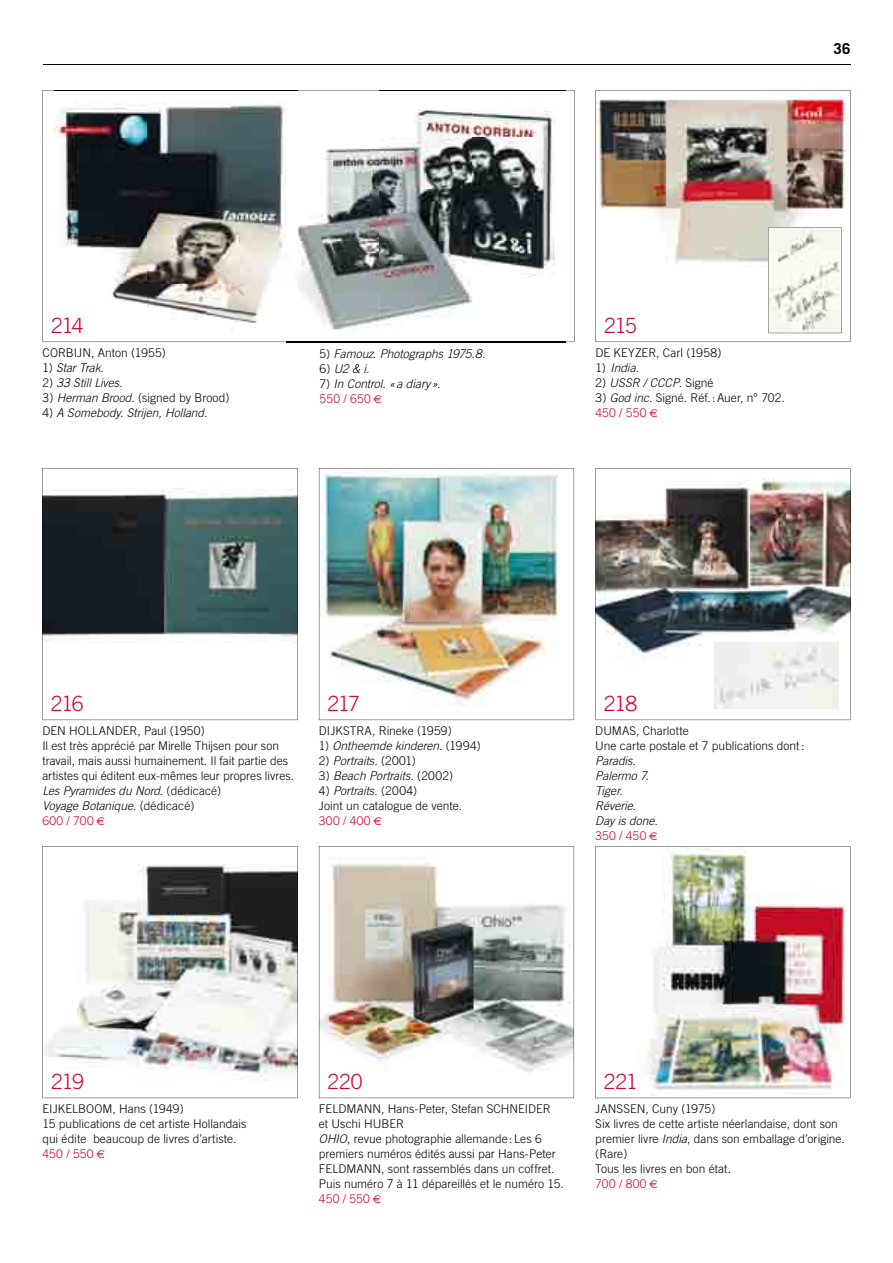
<style>
.page{position:relative;width:893px;height:1263px;background:#fff}
.page>*{position:absolute;margin:0;border:0;box-sizing:border-box;transform-origin:0 0}
.t1{font:300 21px "Trade Gothic";letter-spacing:-.05em;color:#d20037}
.t2{font:700 15px "Trade Gothic";color:#000}
.t3{font:300 12px/15px "Trade Gothic";color:#000}
.t4{font:italic 300 12px/15px "Trade Gothic";letter-spacing:-.005em;color:#000}
.s1{font-style:normal}
.s2{font-style:italic}
.s3{font-style:normal;color:#d20037}
.s4{font-family:"Euro Sans";font-weight:400;font-style:normal;font-size:11.25px;color:#d20037}
.s5{color:#d20037}
.s6{font-family:"Euro Sans";font-weight:400;font-size:11.25px;color:#d20037}
</style>
<div class="page">
<svg style="left:43px;top:90px;width:532px;height:252px"></svg>
<img style="left:55px;top:90px;width:511px;height:1px">
<img style="left:286px;top:342px;width:280px;height:1px">
<svg style="left:286px;top:90px;width:12px;height:1px"></svg>
<img style="left:595px;top:90px;width:255px;height:252px">
<svg style="left:42px;top:468px;width:256px;height:252px"></svg>
<img style="left:319px;top:468px;width:255px;height:252px">
<img style="left:595px;top:468px;width:255px;height:252px">
<svg style="left:43px;top:846px;width:255px;height:252px"></svg>
<img style="left:319px;top:846px;width:255px;height:252px">
<img style="left:715px;top:642px;width:123px;height:67px">
<svg style="left:768px;top:228px;width:74px;height:105px"></svg>
<img style="left:595px;top:846px;width:255px;height:252px">
<hr style="left:43px;top:65px;width:807px;height:1px;background:#000">
<h1 class="t1" style="left:51px;top:313px;width:34px">214</h1>
<p class="t3" style="left:43px;top:345px;width:125px">CORBIJN, Anton (1955)</p>
<p class="t4" style="left:43px;top:360px;width:63px"><span class="s1">1)</span> Star Trak.</p>
<p class="t4" style="left:43px;top:375px;width:82px"><span class="s1">2)</span> 33 Still Lives<span class="s1">.</span></p>
<p class="t3" style="left:43px;top:390px;width:188px">3) <span class="s2">Herman Brood</span>. (signed by Brood)</p>
<p class="t4" style="left:43px;top:405px;width:166px"><span class="s1">4)</span> A Somebody. Strijen, Holland.</p>
<p class="t4" style="left:320px;top:346px;width:167px"><span class="s1">5)</span> Famouz. Photographs 1975.8.</p>
<p class="t4" style="left:320px;top:361px;width:51px"><span class="s1">6)</span> U2 &amp; i.</p>
<p class="t4" style="left:320px;top:376px;width:122px"><span class="s1">7)</span> In Control. « a diary ».<br><span class="s3">550 / 650</span> <span class="s4">€</span></p>
<p class="t2" style="left:833px;top:39px;width:18px">36</p>
<h1 class="t1" style="left:604px;top:313px;width:34px">215</h1>
<p class="t3" style="left:595px;top:345px;width:128px">DE KEYZER, Carl (1958)</p>
<p class="t4" style="left:595px;top:360px;width:45px"><span class="s1">1)</span> India.</p>
<p class="t4" style="left:595px;top:375px;width:119px"><span class="s1">2)</span> USSR / CCCP. <span class="s1">Signé</span></p>
<p class="t3" style="left:595px;top:390px;width:191px">3) <span class="s2">God inc.</span> Signé. Réf. : Auer, n° 702.<br><span class="s5">450 / 550</span> <span class="s6">€</span></p>
<h1 class="t1" style="left:51px;top:691px;width:34px">216</h1>
<p class="t3" style="left:42px;top:723px;width:253px">DEN HOLLANDER, Paul (1950)<br>Il est très apprécié par Mirelle Thijsen pour son travail, mais aussi humainement. Il fait partie des artistes qui éditent eux-mêmes leur propres livres.<br><span class="s2">Les Pyramides du Nord.</span> (dédicacé)<br><span class="s2">Voyage Botanique</span>. (dédicacé)<br><span class="s5">600 / 700</span> <span class="s6">€</span></p>
<h1 class="t1" style="left:327px;top:691px;width:34px">217</h1>
<p class="t3" style="left:319px;top:723px;width:134px">DIJKSTRA, Rineke (1959)</p>
<p class="t4" style="left:319px;top:738px;width:163px"><span class="s1">1)</span> Ontheemde kinderen<span class="s1">. (1994)</span></p>
<p class="t3" style="left:319px;top:753px;width:98px">2) <span class="s2">Portraits</span>. (2001)</p>
<p class="t4" style="left:319px;top:768px;width:136px"><span class="s1">3)</span> Beach Portraits<span class="s1">. (2002)</span></p>
<p class="t3" style="left:319px;top:783px;width:145px">4) <span class="s2">Portraits</span>. (2004)<br>Joint un catalogue de vente.<br><span class="s5">300 / 400</span> <span class="s6">€</span></p>
<h1 class="t1" style="left:604px;top:691px;width:35px">218</h1>
<p class="t3" style="left:595px;top:723px;width:211px">DUMAS, Charlotte<br>Une carte postale et 7 publications dont :</p>
<p class="t4" style="left:595px;top:753px;width:64px">Paradis.<br>Palermo 7.<br>Tiger.<br>Réverie.<br>Day is done.<br><span class="s3">350 / 450</span> <span class="s4">€</span></p>
<h1 class="t1" style="left:51px;top:1069px;width:35px">219</h1>
<p class="t3" style="left:43px;top:1101px;width:205px">EIJKELBOOM, Hans (1949)<br>15 publications de cet artiste Hollandais qui édite beaucoup de livres d’artiste.<br><span class="s5">450 / 550</span> <span class="s6">€</span></p>
<h1 class="t1" style="left:327px;top:1069px;width:36px">220</h1>
<p class="t3" style="left:319px;top:1101px;width:246px">FELDMANN, Hans-Peter, Stefan SCHNEIDER<br>et Uschi HUBER<br><span class="s2">OHIO</span>, revue photographie allemande : Les 6 premiers numéros édités aussi par Hans-Peter FELDMANN, sont rassemblés dans un coffret.<br>Puis numéro 7 à 11 dépareillés et le numéro 15.<br><span class="s5">450 / 550</span> <span class="s6">€</span></p>
<h1 class="t1" style="left:604px;top:1069px;width:35px">221</h1>
<p class="t3" style="left:595px;top:1101px;width:251px">JANSSEN, Cuny (1975)<br>Six livres de cette artiste néerlandaise, dont son premier livre <span class="s2">India</span>, dans son emballage d’origine. (Rare)<br>Tous les livres en bon état.<br><span class="s5">700 / 800</span> <span class="s6">€</span></p>
</div>
